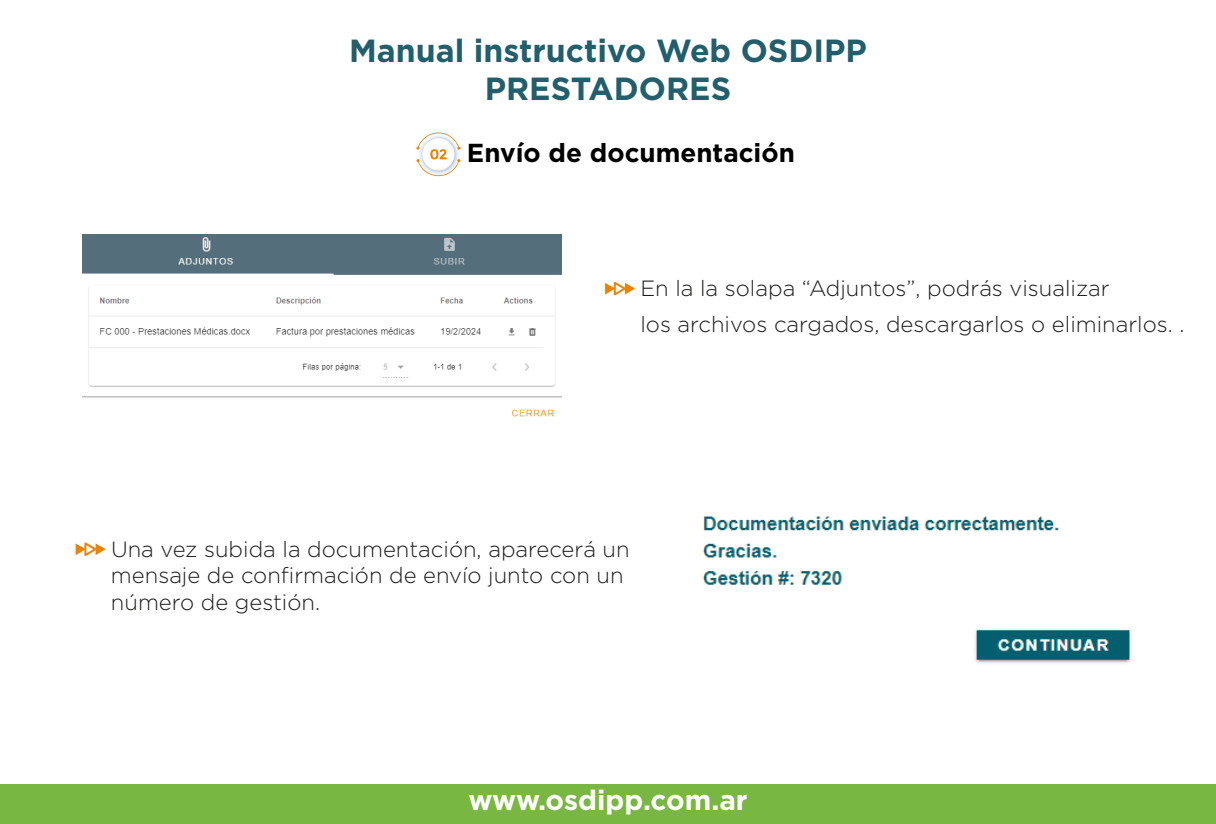
<style>
.page{position:relative;width:1216px;height:824px;background:#fff}
.page>*{position:absolute;margin:0;border:0;box-sizing:border-box;transform-origin:0 0}
.t1{font:700 32px/38.4px "Gotham";color:#235e6c;text-align:center}
.t2{font:700 28px "Gotham";color:#fff}
.t3{font:700 26px "Gotham";color:#000}
.t4{font:300 22px/26.4px "Gotham";color:#1d1d1b}
</style>
<div class="page">
<svg style="left:416px;top:133px;width:45px;height:43px"></svg>
<div style="left:0;top:784px;width:1216px;height:40px;background:#78b741"></div>
<img style="left:82px;top:234px;width:480px;height:183px">
<svg style="left:76px;top:542px;width:30px;height:14px"></svg>
<img style="left:702px;top:516px;width:429px;height:147px">
<svg style="left:605px;top:281px;width:30px;height:15px"></svg>
<h1 class="t1" style="left:349px;top:30px;width:519px">Manual instructivo Web OSDIPP<br>PRESTADORES</h1>
<p class="t3" style="left:467px;top:138px;width:329px">Envío de documentación</p>
<p class="t4" style="left:640px;top:270px;width:546px;line-height:36px">En la la solapa “Adjuntos”, podrás visualizar<br>los archivos cargados, descargarlos o eliminarlos. .</p>
<p class="t4" style="left:111px;top:536px;width:520px">Una vez subida la documentación, aparecerá un mensaje de confirmación de envío junto con un número de gestión.</p>
<p class="t2" style="left:468px;top:784px;width:281px">www.osdipp.com.ar</p>
</div>
